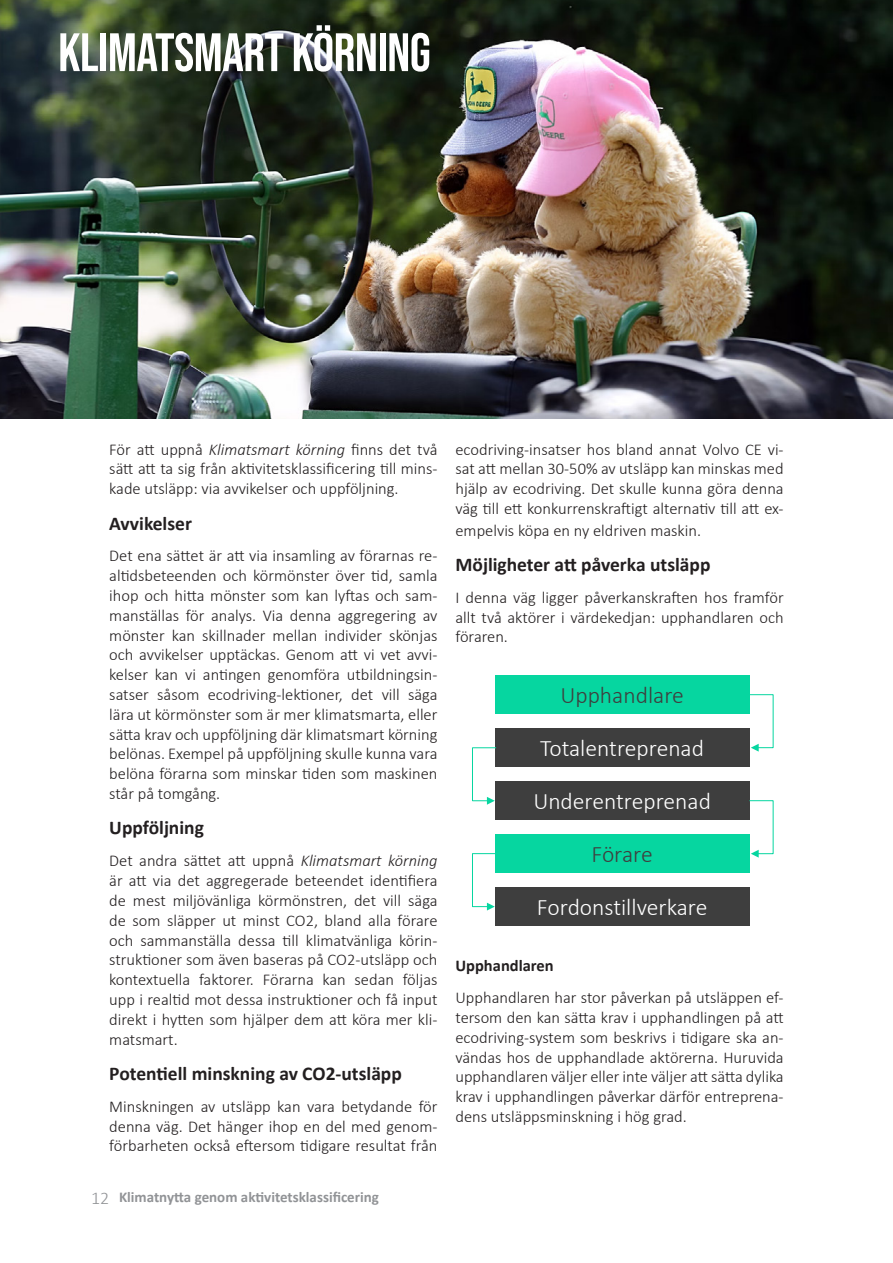
<style>
.page{position:relative;width:893px;height:1263px;background:#fff}
.page>*{position:absolute;margin:0;border:0;box-sizing:border-box;transform-origin:0 0}
.t1{font:54px "Bebas Neue";letter-spacing:-.01em;color:#fff}
.t2{font:300 23.7px "Calibri";color:#fff}
.t3{font:300 23.7px "Calibri";color:#3e3e3e}
.t4{font:700 19.5px "Calibri";color:#231f20}
.t5{font:300 16.5px/19.8px "Calibri";color:#231f20;text-align:justify}
.t6{font:700 16.5px "Calibri";color:#231f20}
.t7{font:700 15px "Calibri";color:#919396}
.s1{font-style:italic}
.s2{font-weight:300;font-size:18px}
</style>
<div class="page">
<img style="left:0;top:0;width:893px;height:419px">
<div style="left:495px;top:676px;width:254px;height:38px;background:#06d6a0"></div>
<div style="left:495px;top:728px;width:254px;height:39px;background:#3e3e3e"></div>
<div style="left:495px;top:782px;width:254px;height:38px;background:#3e3e3e"></div>
<div style="left:495px;top:834px;width:254px;height:39px;background:#06d6a0"></div>
<div style="left:495px;top:887px;width:254px;height:39px;background:#3e3e3e"></div>
<svg style="left:749px;top:694px;width:25px;height:58px"></svg>
<svg style="left:472px;top:747px;width:25px;height:58px"></svg>
<svg style="left:749px;top:800px;width:25px;height:58px"></svg>
<svg style="left:472px;top:853px;width:23px;height:57px"></svg>
<p class="t1" style="left:58px;top:22px;width:374px">KLIMATSMART KÖRNING</p>
<p class="t5" style="left:109px;top:439px;width:330px">För att uppnå <span class="s1">Klimatsmart körning</span> finns det två sätt att ta sig från aktivitetsklassificering till mins&shy;kade utsläpp: via avvikelser och uppföljning.</p>
<p class="t4" style="left:109px;top:509px;width:84px">Avvikelser</p>
<p class="t5" style="left:109px;top:546px;width:330px">Det ena sättet är att via insamling av förarnas re&shy;altidsbeteenden och körmönster över tid, samla ihop och hitta mönster som kan lyftas och sam&shy;manställas för analys. Via denna aggregering av mönster kan skillnader mellan individer skönjas och avvikelser upptäckas. Genom att vi vet avvi&shy;kelser kan vi antingen genomföra utbildningsin&shy;satser såsom ecodriving-lektioner, det vill säga lära ut körmönster som är mer klimatsmarta, eller sätta krav och uppföljning där klimatsmart körning belönas. Exempel på uppföljning skulle kunna vara belöna förarna som minskar tiden som maskinen står på tomgång.</p>
<p class="t4" style="left:109px;top:814px;width:96px">Uppföljning</p>
<p class="t5" style="left:109px;top:851px;width:330px">Det andra sättet att uppnå <span class="s1">Klimatsmart körning </span>är att via det aggregerade beteendet identifiera de mest miljövänliga körmönstren, det vill säga de som släpper ut minst CO2, bland alla förare och sammanställa dessa till klimatvänliga körin&shy;struktioner som även baseras på CO2-utsläpp och kontextuella faktorer. Förarna kan sedan följas upp i realtid mot dessa instruktioner och få input direkt i hytten som hjälper dem att köra mer kli&shy;matsmart.</p>
<p class="t4" style="left:109px;top:1060px;width:294px">Potentiell minskning av CO2-utsläpp</p>
<p class="t5" style="left:109px;top:1096px;width:330px">Minskningen av utsläpp kan vara betydande för denna väg. Det hänger ihop en del med genom&shy;förbarheten också eftersom tidigare resultat från</p>
<p class="t7" style="left:91px;top:1186px;width:289px"><span class="s2">12</span> Klimatnytta genom aktivitetsklassificering</p>
<p class="t5" style="left:455px;top:439px;width:330px">ecodriving-insatser hos bland annat Volvo CE vi&shy;sat att mellan 30-50% av utsläpp kan minskas med hjälp av ecodriving. Det skulle kunna göra denna väg till ett konkurrenskraftigt alternativ till att ex-</p>
<p class="t5" style="left:455px;top:520px;width:247px">empelvis köpa en ny eldriven maskin.</p>
<p class="t4" style="left:455px;top:551px;width:256px">Möjligheter att påverka utsläpp</p>
<p class="t5" style="left:455px;top:587px;width:330px">I denna väg ligger påverkanskraften hos framför allt två aktörer i värdekedjan: upphandlaren och föraren.</p>
<p class="t3" style="left:560px;top:680px;width:125px">Upphandlare</p>
<p class="t2" style="left:540px;top:733px;width:165px">Totalentreprenad</p>
<p class="t2" style="left:533px;top:786px;width:179px">Underentreprenad</p>
<p class="t3" style="left:591px;top:839px;width:63px">Förare</p>
<p class="t2" style="left:537px;top:892px;width:172px">Fordonstillverkare</p>
<p class="t6" style="left:455px;top:954px;width:100px">Upphandlaren</p>
<p class="t5" style="left:455px;top:987px;width:330px">Upphandlaren har stor påverkan på utsläppen ef&shy;tersom den kan sätta krav i upphandlingen på att ecodriving-system som beskrivs i tidigare ska an&shy;vändas hos de upphandlade aktörerna. Huruvida upphandlaren väljer eller inte väljer att sätta dylika krav i upphandlingen påverkar därför entreprena&shy;dens utsläppsminskning i hög grad.</p>
</div>
